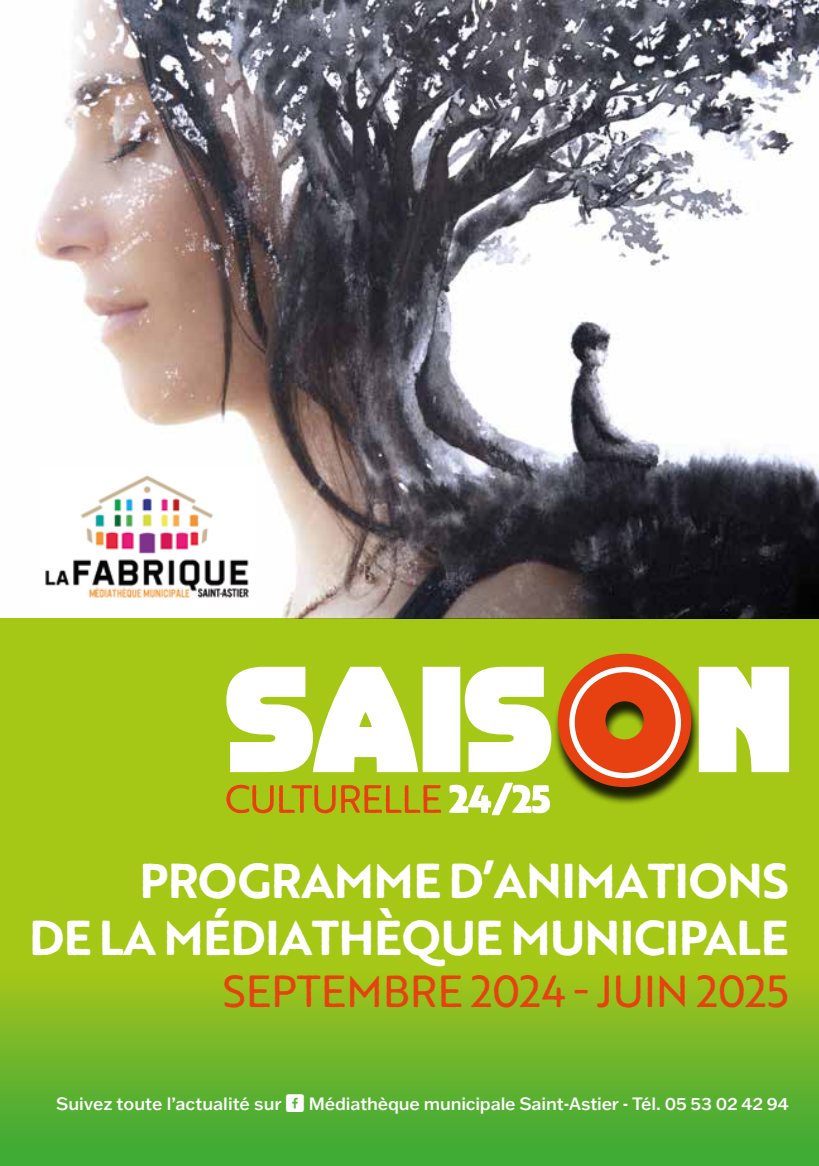
<style>
.page{position:relative;width:819px;height:1166px;background:#fff}
.page>*{position:absolute;margin:0;border:0;box-sizing:border-box;transform-origin:0 0}
.t1{font:700 47.77px/57.2px "Brother 1816 Printed";letter-spacing:-.015em;color:#fff;text-align:right}
.t2{font:43.75px "Brother 1816 Printed";letter-spacing:-.01em;color:#e74011}
.t3{font:500 17.5px "Franklin Gothic ATF";letter-spacing:-.01em;color:#fff}
</style>
<div class="page">
<img style="left:34px;top:0;width:785px;height:618px">
<img style="left:40px;top:466px;width:214px;height:143px">
<svg style="left:0;top:618px;width:819px;height:548px;background:#8cbf1e"></svg>
<svg style="left:226px;top:667px;width:563px;height:105px"></svg>
<div style="left:553px;top:658px;width:147px;height:147px;background:#000;opacity:.84"></div>
<svg style="left:558px;top:654px;width:133px;height:133px;background:#c9641f"></svg>
<div style="left:569px;top:667px;width:112px;height:111px;border:5px solid #fff;border-radius:50%"></div>
<svg style="left:226px;top:785px;width:215px;height:28px;background:#b99c13"></svg>
<svg style="left:448px;top:782px;width:102px;height:33px"></svg>
<h1 class="t1" style="left:29px;top:850px;width:761px">PROGRAMME D’ANIMATIONS<br>DE LA MÉDIATHÈQUE MUNICIPALE</h1>
<h2 class="t2" style="left:223px;top:959px;width:567px">SEPTEMBRE 2024 - JUIN 2025</h2>
<p class="t3" style="left:56px;top:1092px;width:734px">Suivez toute l’actualité sur <sub>F</sub> Médiathèque municipale Saint-Astier - Tél. 05 53 02 42 94</p>
</div>
